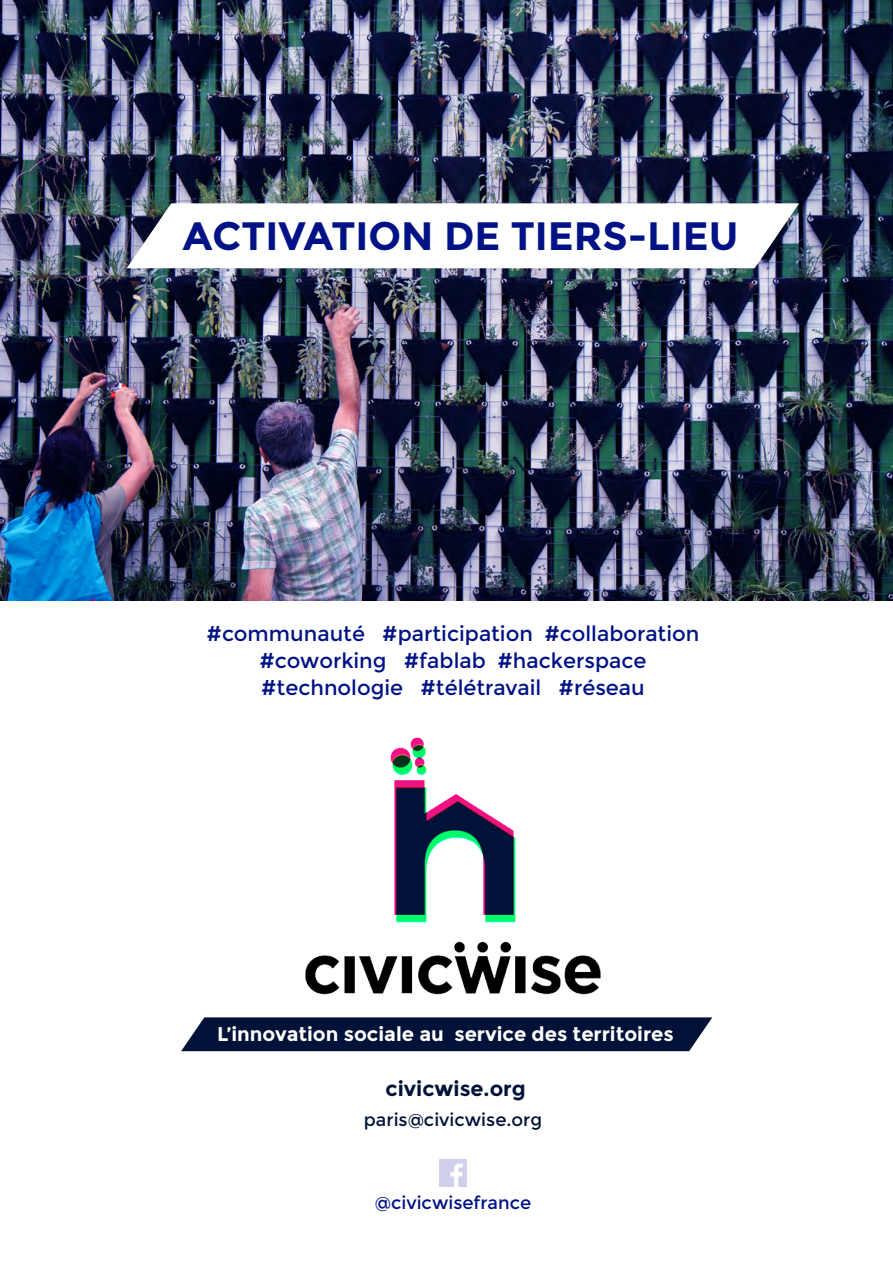
<style>
.page{position:relative;width:893px;height:1263px;background:#fff}
.page>*{position:absolute;margin:0;border:0;box-sizing:border-box;transform-origin:0 0}
.t1{font:700 39.6px "Montserrat";color:#001285}
.t2{font:21px/27px "Montserrat";color:#001285;text-align:center}
.t3{font:700 21px "Montserrat";color:#001238}
.t4{font:700 19.8px "Montserrat";color:#fff}
.t5{font:18px "Montserrat";color:#001238}
.t6{font:18px "Montserrat";color:#001285}
</style>
<div class="page">
<svg style="left:181px;top:1017px;width:531px;height:34px;background:#0d1e42"></svg>
<img style="left:0;top:0;width:893px;height:601px">
<svg style="left:127px;top:203px;width:672px;height:65px"></svg>
<img style="left:305px;top:955px;width:296px;height:40px">
<img style="left:329px;top:737px;width:248px;height:220px">
<img style="left:439px;top:1159px;width:28px;height:28px">
<h1 class="t1" style="left:183px;top:213px;width:557px">ACTIVATION DE TIERS-LIEU</h1>
<p class="t2" style="left:207px;top:620px;width:494px">#communauté #participation #collaboration #coworking #fablab #hackerspace #technologie #télétravail #réseau</p>
<p class="t4" style="left:217px;top:1022px;width:458px">L’innovation sociale au service des territoires</p>
<p class="t3" style="left:386px;top:1076px;width:142px">civicwise.org</p>
<p class="t5" style="left:364px;top:1109px;width:180px">paris@civicwise.org</p>
<p class="t6" style="left:375px;top:1192px;width:158px">@civicwisefrance</p>
</div>
